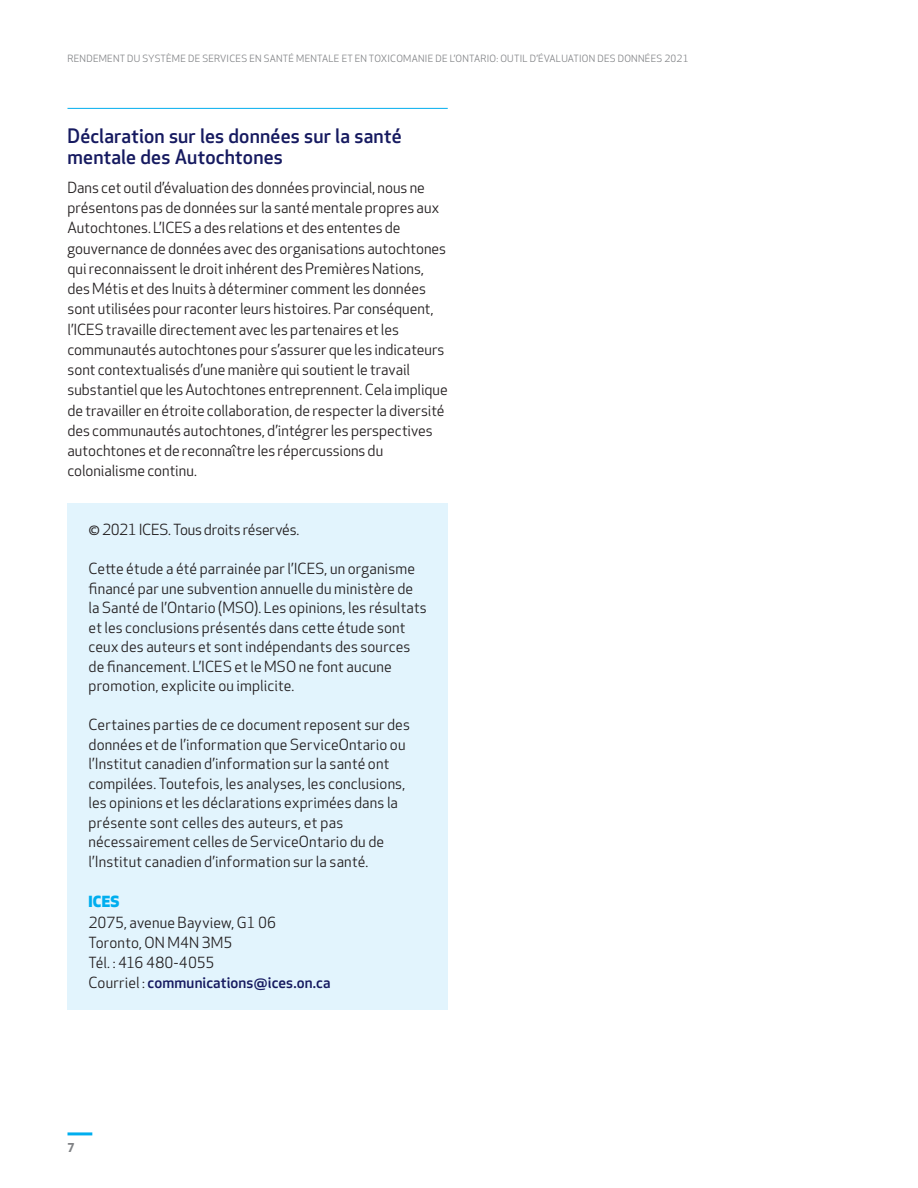
<style>
.page{position:relative;width:918px;height:1188px;background:#fff}
.page>*{position:absolute;margin:0;border:0;box-sizing:border-box;transform-origin:0 0}
.Subhead_2{font:500 19.5px/21px "Apex New";letter-spacing:.01em;color:#161a60}
.Body_-_No_Indent{font:15px/20.2px "Apex New";letter-spacing:.005em;color:#231f20}
.Body_-_No_Indent-2{font:500 15px "Apex New";letter-spacing:.01em;color:#161a60}
.Body_-_No_Indent-3{font:15px "Apex New";letter-spacing:-.02em;color:#231f20}
.Body_-_No_Indent-4{font:800 15px "Apex New";color:#00aeef}
.t1{font:700 12px "Apex New";color:#808285}
.t2{font:9.75px "Apex New";letter-spacing:.025em;color:#808285}
.s1{font-weight:400;color:#231f20}
</style>
<div class="page">
<hr style="left:68px;top:1132px;width:24px;height:3px;background:#00aeef">
<div style="left:68px;top:503px;width:380px;height:506px;background:#e2f4fd"></div>
<hr style="left:68px;top:108px;width:380px;height:1px;background:#00aeef">
<p class="t2" style="left:68px;top:53px;width:623px">RENDEMENT DU SYSTÈME DE SERVICES EN SANTÉ MENTALE ET EN TOXICOMANIE DE L’ONTARIO: OUTIL D’ÉVALUATION DES DONNÉES 2021</p>
<p class="Subhead_2" style="left:68px;top:125px;width:336px">Déclaration sur les données sur la santé mentale des Autochtones</p>
<p class="Body_-_No_Indent" style="left:68px;top:177px;width:382px">Dans cet outil d’évaluation des données provincial, nous ne présentons pas de données sur la santé mentale propres aux Autochtones. L’ICES a des relations et des ententes de gouvernance de données avec des organisations autochtones qui reconnaissent le droit inhérent des Premières Nations, des Métis et des Inuits à déterminer comment les données sont utilisées pour raconter leurs histoires. Par conséquent, l’ICES travaille directement avec les partenaires et les communautés autochtones pour s’assurer que les indicateurs sont contextualisés d’une manière qui soutient le travail substantiel que les Autochtones entreprennent. Cela implique de travailler en étroite collaboration, de respecter la diversité des communautés autochtones, d’intégrer les perspectives autochtones et de reconnaître les répercussions du colonialisme continu.</p>
<p class="Body_-_No_Indent" style="left:88px;top:520px;width:212px">© 2021 ICES. Tous droits réservés.</p>
<p class="Body_-_No_Indent" style="left:88px;top:559px;width:340px;line-height:19.5px">Cette étude a été parrainée par l’ICES, un organisme financé par une subvention annuelle du ministère de la Santé de l’Ontario (MSO). Les opinions, les résultats et les conclusions présentés dans cette étude sont ceux des auteurs et sont indépendants des sources de financement. L’ICES et le MSO ne font aucune promotion, explicite ou implicite.</p>
<p class="Body_-_No_Indent" style="left:88px;top:715px;width:323px;line-height:19.5px">Certaines parties de ce document reposent sur des données et de l’information que ServiceOntario ou l’Institut canadien d’information sur la santé ont compilées. Toutefois, les analyses, les conclusions, les opinions et les déclarations exprimées dans la présente sont celles des auteurs, et pas nécessairement celles de ServiceOntario du de l’Institut canadien d’information sur la santé.</p>
<p class="Body_-_No_Indent-4" style="left:88px;top:891px;width:33px">ICES</p>
<p class="Body_-_No_Indent" style="left:88px;top:912px;width:189px">2075, avenue Bayview, G1 06</p>
<p class="Body_-_No_Indent" style="left:88px;top:932px;width:145px">Toronto, ON M4N 3M5</p>
<p class="Body_-_No_Indent-3" style="left:88px;top:953px;width:127px">Tél. : 416 480-4055</p>
<p class="Body_-_No_Indent-2" style="left:88px;top:973px;width:244px"><span class="s1">Courriel :</span> communications@ices.on.ca</p>
<p class="t1" style="left:68px;top:1139px;width:9px">7</p>
</div>
